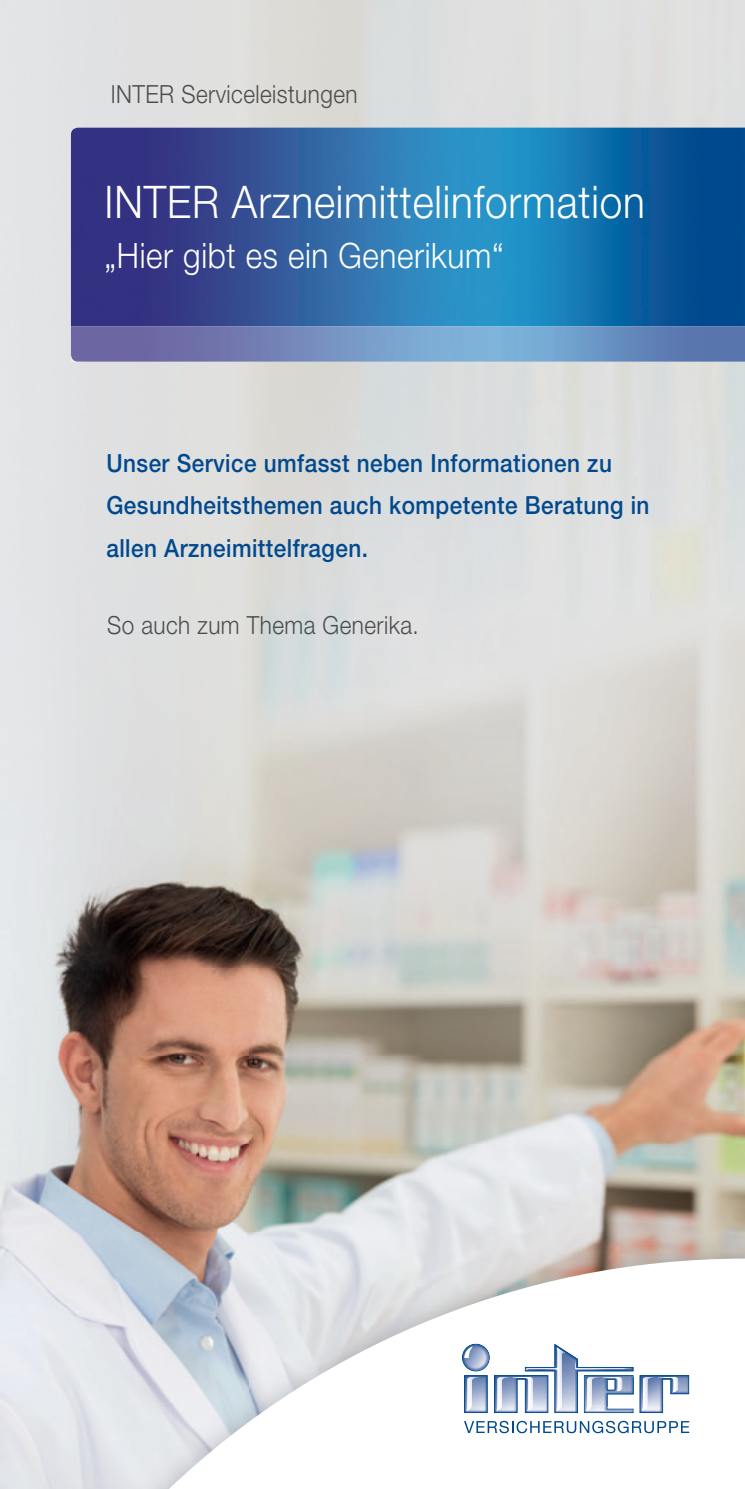
<style>
.page{position:relative;width:745px;height:1489px;background:#fff}
.page>*{position:absolute;margin:0;border:0;box-sizing:border-box;transform-origin:0 0}
.t1{font:300 45px "Helvetica Neue LT Pro";letter-spacing:.02em;color:#fff;scale:.9 1}
.t2{font:300 35px "Helvetica Neue LT Pro";letter-spacing:.02em;color:#fff;scale:.9 1}
.t3{font:500 25px/42.5px "Helvetica Neue LT Pro";letter-spacing:.02em;color:#01498e;scale:.9 1}
.t4{font:300 25px "Helvetica Neue LT Pro";letter-spacing:.02em;color:#4b4c4d;scale:.9 1}
</style>
<div class="page">
<img style="left:0;top:440px;width:744px;height:818px">
<img style="left:71px;top:128px;width:673px;height:198px">
<svg style="left:0;top:1258px;width:744px;height:230px"></svg>
<svg style="left:463px;top:1420px;width:225px;height:12px"></svg>
<svg style="left:639px;top:1374px;width:50px;height:38px"></svg>
<svg style="left:461px;top:1343px;width:172px;height:69px"></svg>
<img style="left:599px;top:1376px;width:7px;height:30px">
<img style="left:588px;top:1376px;width:11px;height:30px">
<img style="left:601px;top:1377px;width:5px;height:13px">
<img style="left:606px;top:1376px;width:27px;height:30px">
<img style="left:71px;top:326px;width:673px;height:35px">
<p class="t4" style="left:111px;top:79px;width:276px">INTER Serviceleistungen</p>
<h1 class="t1" style="left:105px;top:174px;width:601px">INTER Arzneimittelinformation</h1>
<h2 class="t2" style="left:105px;top:234px;width:444px">„Hier gibt es ein Generikum“</h2>
<p class="t3" style="left:106px;top:441px;width:604px">Unser Service umfasst neben Informationen zu<br>Gesundheitsthemen auch kompetente Beratung in allen Arzneimittelfragen.</p>
<p class="t4" style="left:107px;top:610px;width:348px">So auch zum Thema Generika.</p>
</div>
